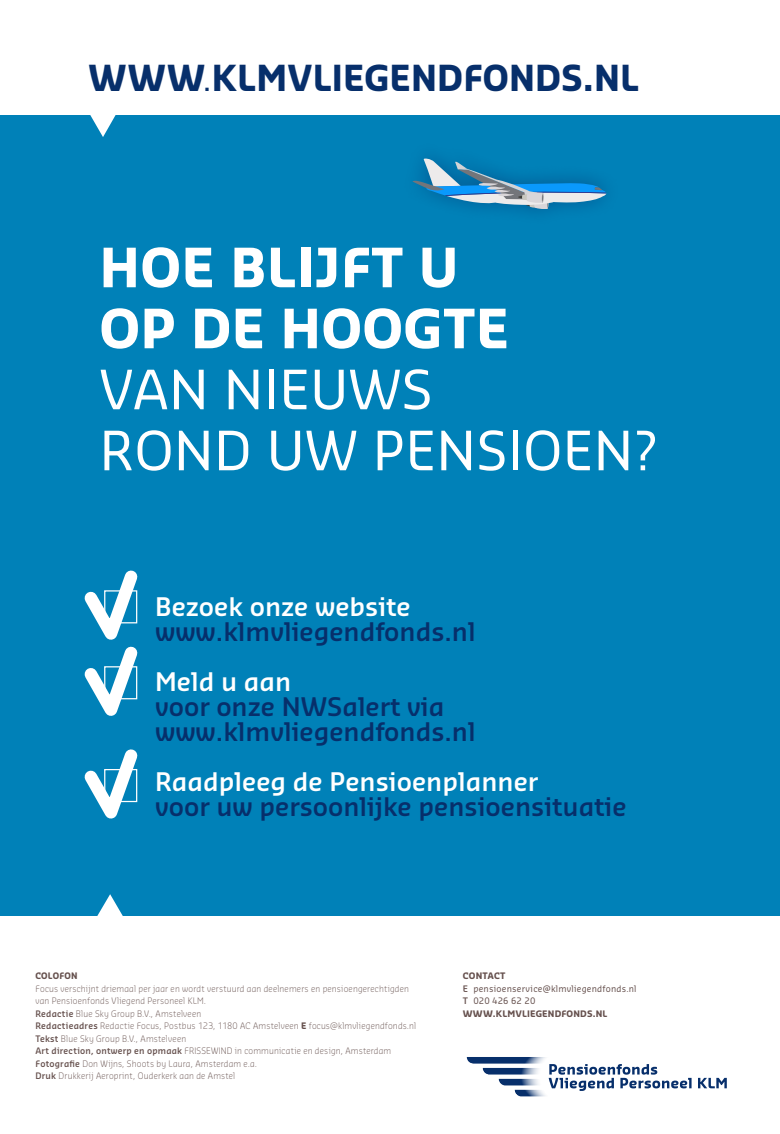
<style>
.page{position:relative;width:780px;height:1134px;background:#fff}
.page>*{position:absolute;margin:0;border:0;box-sizing:border-box;transform-origin:0 0}
.t1{font:52.75px/61px "Sansa Std";letter-spacing:.01em;color:#fff}
.t2{font:700 52.75px/61px "Sansa Std";letter-spacing:.01em;color:#fff}
.t3{font:700 35px "Sansa Std";color:#072f6b}
.t4{font:600 25px/25px "Sansa Std";color:#072f6b}
.t5{font:600 25px "Sansa Std";color:#fff}
.t6{font:300 8.75px/12.5px "Sansa Std";letter-spacing:.025em;color:#66514e;scale:.96 1}
.t7{font:8.75px/12.5px "Sansa Std";letter-spacing:.025em;color:#66514e}
.t8{font:700 8.75px "Sansa Std";letter-spacing:.025em;color:#66514e;scale:.96 1}
.s1{font-weight:400}
.s2{font-weight:600}
.s3{font-weight:700}
</style>
<div class="page">
<div style="left:701px;top:882px;width:79px;height:34px;background:#0081b8"></div>
<div style="left:0;top:115px;width:780px;height:800px;background:#0081b8"></div>
<svg style="left:90px;top:115px;width:26px;height:22px"></svg>
<svg style="left:467px;top:1057px;width:259px;height:39px"></svg>
<svg style="left:96px;top:894px;width:28px;height:22px"></svg>
<svg style="left:412px;top:158px;width:195px;height:54px"></svg>
<svg style="left:84px;top:570px;width:54px;height:249px"></svg>
<h2 class="t3" style="left:88px;top:55px;width:552px">WWW<span class="s1">.</span>KLMVLIEGENDFONDS.NL</h2>
<h1 class="t2" style="left:99px;top:235px;width:411px">HOE BLIJFT U<br>OP DE HOOGTE</h1>
<h1 class="t1" style="left:99px;top:356px;width:558px">VAN NIEUWS<br>ROND UW PENSIOEN?</h1>
<h3 class="t5" style="left:155px;top:590px;width:257px">Bezoek onze website</h3>
<h3 class="t4" style="left:155px;top:618px;width:322px">www.klmvliegendfonds.nl</h3>
<h3 class="t5" style="left:155px;top:665px;width:138px">Meld u aan</h3>
<h3 class="t4" style="left:155px;top:693px;width:322px">voor onze NWSalert via www.klmvliegendfonds.nl</h3>
<h3 class="t5" style="left:155px;top:765px;width:385px">Raadpleeg de Pensioenplanner</h3>
<h3 class="t4" style="left:155px;top:793px;width:473px">voor uw persoonlijke pensioensituatie</h3>
<p class="t8" style="left:35px;top:970px;width:45px">COLOFON</p>
<p class="t6" style="left:35px;top:981px;width:398px">Focus verschijnt driemaal per jaar en wordt verstuurd aan deelnemers en pensioengerechtigden van Pensioenfonds Vliegend Personeel KLM.<br><span class="s2">Redactie</span> Blue Sky Group B.V., Amstelveen<br><span class="s2">Redactieadres</span> Redactie Focus, Postbus 123, 1180 AC Amstelveen <span class="s3">E</span> focus@klmvliegendfonds.nl <span class="s2">Tekst</span> Blue Sky Group B.V., Amstelveen<br><span class="s2">Art direction, ontwerp en opmaak</span> FRISSEWIND in communicatie en design, Amsterdam <span class="s2">Fotografie</span> Don Wijns, Shoots by Laura, Amsterdam e.a.<br><span class="s2">Druk</span> Drukkerij Aeroprint, Ouderkerk aan de Amstel</p>
<p class="t7" style="left:463px;top:969px;width:175px"><span class="s3">CONTACT<br></span><span class="s2">E</span> pensioenservice@klmvliegendfonds.nl<br><span class="s2">T</span> 020 426 62 20<br><span class="s3">WWW.KLMVLIEGENDFONDS.NL</span></p>
</div>
